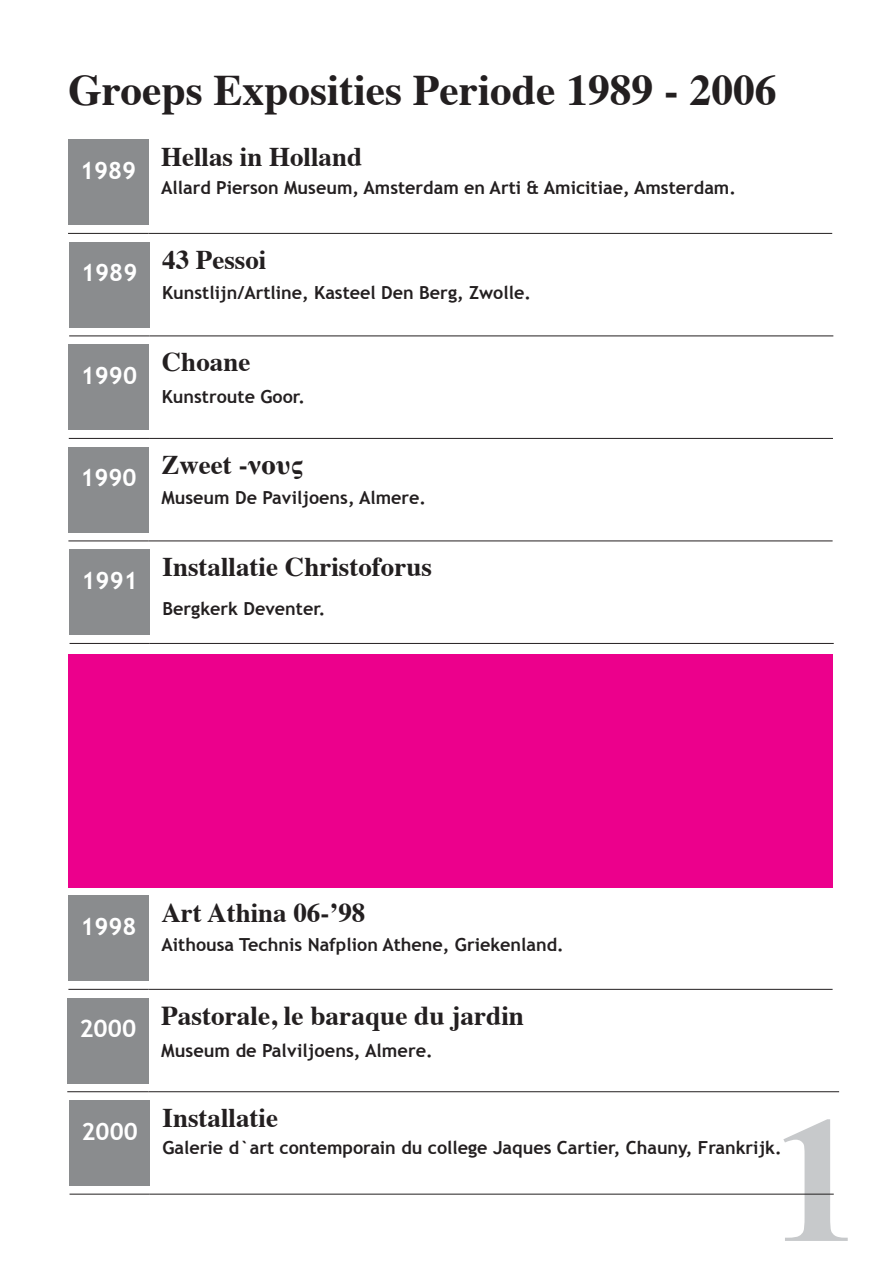
<style>
.page{position:relative;width:893px;height:1263px;background:#fff}
.page>*{position:absolute;margin:0;border:0;box-sizing:border-box;transform-origin:0 0}
.t1{font:700 180px "Times New Roman";color:#c7c9cb}
.Groeps_Exposities{font:700 43.5px "Times";color:#231f20}
.Titel{font:700 27.3px "Times";color:#231f20}
.Titel-2{font:700 27px "Times";color:#231f20}
.Tabel_jaartal{font:700 24.3px "Trebuchet MS";color:#fff}
.Tabel_jaartal-2{font:700 24px "Trebuchet MS";color:#fff}
.t2{font:700 18.15px "Trebuchet MS";color:#231f20}
.Subkop{font:700 18px "Trebuchet MS";color:#231f20}
</style>
<div class="page">
<div style="left:68px;top:140px;width:80px;height:85px;background:#8a8c8e"></div>
<hr style="left:148px;top:233px;width:684px;height:1px;background:#231f20">
<hr style="left:68px;top:233px;width:80px;height:1px;background:#231f20">
<div style="left:69px;top:242px;width:80px;height:85px;background:#8a8c8e"></div>
<hr style="left:149px;top:335px;width:684px;height:1px;background:#231f20">
<hr style="left:69px;top:335px;width:80px;height:1px;background:#231f20">
<div style="left:68px;top:896px;width:81px;height:85px;background:#8a8c8e"></div>
<hr style="left:149px;top:989px;width:684px;height:1px;background:#231f20">
<hr style="left:68px;top:989px;width:81px;height:1px;background:#231f20">
<div style="left:70px;top:550px;width:80px;height:85px;background:#8a8c8e"></div>
<hr style="left:150px;top:643px;width:684px;height:1px;background:#231f20">
<hr style="left:70px;top:643px;width:80px;height:1px;background:#231f20">
<div style="left:69px;top:345px;width:80px;height:85px;background:#8a8c8e"></div>
<hr style="left:149px;top:438px;width:684px;height:1px;background:#231f20">
<hr style="left:69px;top:438px;width:80px;height:1px;background:#231f20">
<div style="left:68px;top:447px;width:81px;height:85px;background:#8a8c8e"></div>
<hr style="left:149px;top:540px;width:684px;height:1px;background:#231f20">
<hr style="left:68px;top:540px;width:81px;height:1px;background:#231f20">
<div style="left:70px;top:1100px;width:80px;height:85px;background:#8a8c8e"></div>
<hr style="left:150px;top:1194px;width:684px;height:1px;background:#231f20">
<hr style="left:70px;top:1194px;width:80px;height:1px;background:#231f20">
<div style="left:67px;top:998px;width:81px;height:85px;background:#8a8c8e"></div>
<hr style="left:148px;top:1091px;width:691px;height:1px;background:#231f20">
<hr style="left:67px;top:1091px;width:81px;height:1px;background:#231f20">
<div style="left:68px;top:654px;width:764px;height:234px;background:#ec008c"></div>
<p class="Groeps_Exposities" style="left:68px;top:49px;width:710px">Groeps Exposities Periode 1989 - 2006</p>
<p class="Tabel_jaartal-2" style="left:80px;top:155px;width:58px">1989</p>
<p class="Tabel_jaartal-2" style="left:81px;top:258px;width:58px">1989</p>
<p class="Tabel_jaartal-2" style="left:81px;top:360px;width:58px">1990</p>
<p class="Tabel_jaartal-2" style="left:80px;top:463px;width:58px">1990</p>
<p class="Tabel_jaartal-2" style="left:82px;top:565px;width:58px">1991</p>
<p class="Titel-2" style="left:161px;top:131px;width:203px">Hellas in Holland</p>
<p class="Subkop" style="left:161px;top:176px;width:576px">Allard Pierson Museum, Amsterdam en Arti &amp; Amicitiae, Amsterdam.</p>
<p class="Titel-2" style="left:162px;top:234px;width:106px">43 Pessoi</p>
<p class="Subkop" style="left:162px;top:281px;width:370px">Kunstlijn/Artline, Kasteel Den Berg, Zwolle.</p>
<p class="Titel-2" style="left:162px;top:336px;width:90px">Choane</p>
<p class="Subkop" style="left:162px;top:386px;width:145px">Kunstroute Goor.</p>
<p class="Titel-2" style="left:161px;top:439px;width:143px">Zweet -νους</p>
<p class="Subkop" style="left:161px;top:486px;width:266px">Museum De Paviljoens, Almere.</p>
<p class="Titel-2" style="left:163px;top:541px;width:271px">Installatie Christoforus</p>
<p class="Subkop" style="left:163px;top:597px;width:164px">Bergkerk Deventer.</p>
<p class="Tabel_jaartal-2" style="left:80px;top:911px;width:58px">1998</p>
<p class="Tabel_jaartal" style="left:79px;top:1014px;width:58px">2000</p>
<p class="Tabel_jaartal-2" style="left:82px;top:1116px;width:58px">2000</p>
<p class="Titel-2" style="left:161px;top:887px;width:205px">Art Athina 06-’98</p>
<p class="Subkop" style="left:161px;top:933px;width:404px">Aithousa Technis Nafplion Athene, Griekenland.</p>
<p class="Titel" style="left:161px;top:989px;width:364px">Pastorale, le baraque du jardin</p>
<p class="t2" style="left:161px;top:1039px;width:273px">Museum de Palviljoens, Almere.</p>
<p class="Titel-2" style="left:163px;top:1092px;width:117px">Installatie</p>
<p class="Subkop" style="left:163px;top:1136px;width:621px">Galerie d`art contemporain du college Jaques Cartier, Chauny, Frankrijk.</p>
<p class="t1" style="left:771px;top:1056px;width:91px">1</p>
</div>
